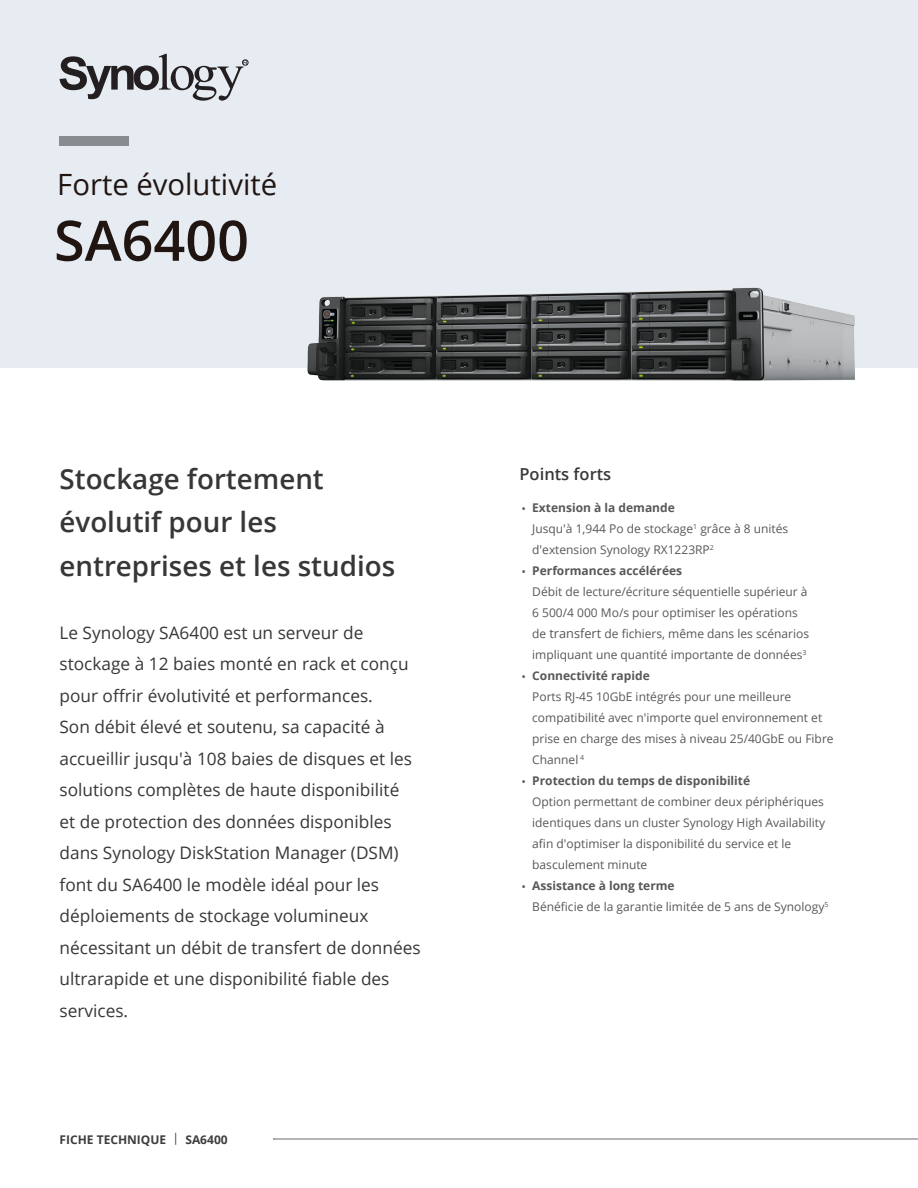
<style>
.page{position:relative;width:918px;height:1188px;background:#fff}
.page>*{position:absolute;margin:0;border:0;box-sizing:border-box;transform-origin:0 0}
.Model_Name{font:600 55.8px "Open Sans";color:#211512}
.Product_Type{font:29.25px "Open Sans";color:#211512}
.Introduction_Title{font:600 27.75px/43.5px "Open Sans";color:#383738}
.Introduction{font:17.25px/31.5px "Open Sans";color:#383738}
.Selling_Title{font:600 16.5px "Open Sans";color:#383839}
.Selling_Points{font:12px/21px "Open Sans";color:#57585a}
.t1{font:700 12px "Open Sans";color:#57585a}
.t2{font:700 12px "Open Sans";color:#3e3e3f}
.s1{font-weight:400}
.s2{font-size:12.75px}
.s3{font-weight:700}
</style>
<div class="page">
<div style="left:0;top:0;width:918px;height:368px;background:#e6ecf2"></div>
<div style="left:60px;top:136px;width:69px;height:10px;background:#878c91"></div>
<svg style="left:60px;top:54px;width:188px;height:47px"></svg>
<hr style="left:274px;top:1139px;width:644px;height:1px;background:#6c6d70">
<img style="left:307px;top:287px;width:548px;height:94px">
<p class="Product_Type" style="left:57px;top:165px;width:221px">Forte évolutivité</p>
<p class="Model_Name" style="left:54px;top:202px;width:197px">SA6400</p>
<p class="Introduction_Title" style="left:60px;top:457px;width:337px">Stockage fortement évolutif pour les entreprises et les studios</p>
<p class="Introduction" style="left:60px;top:616px;width:363px">Le Synology SA6400 est un serveur de stockage à 12 baies monté en rack et conçu pour offrir évolutivité et performances.<br>Son débit élevé et soutenu, sa capacité à accueillir jusqu'à 108 baies de disques et les solutions complètes de haute disponibilité<br>et de protection des données disponibles dans Synology DiskStation Manager (DSM) font du SA6400 le modèle idéal pour les déploiements de stockage volumineux nécessitant un débit de transfert de données ultrarapide et une disponibilité fiable des services.</p>
<p class="t2" style="left:60px;top:1131px;width:170px">FICHE TECHNIQUE <span class="s1">|</span> SA6400</p>
<p class="Selling_Title" style="left:520px;top:463px;width:93px">Points forts</p>
<p class="t1" style="left:522px;top:499px;width:155px"><span class="s1">•</span> Extension à la demande</p>
<p class="Selling_Points" style="left:532px;top:517px;width:258px">Jusqu'à 1,944 Po de stockage<sup>1</sup> grâce à 8 unités d'extension Synology RX1223RP<sup>2</sup></p>
<p class="t1" style="left:522px;top:562px;width:162px"><span class="s1">•</span> Performances accélérées</p>
<p class="Selling_Points" style="left:532px;top:580px;width:278px">Débit de lecture/écriture séquentielle supérieur à<br>6 500/4 000 Mo/s pour optimiser les opérations de <span class="s2">transfert</span> de fichiers, même dans les scénarios</p>
<p class="Selling_Points" style="left:532px;top:643px;width:276px">impliquant une quantité importante de données<sup>3</sup></p>
<p class="Selling_Points" style="left:532px;top:664px;width:303px;text-indent:-11px">• <span class="s3">Connectivité rapide<br></span>Ports RJ-45 10GbE intégrés pour une meilleure compatibilité avec n'importe quel environnement et prise en charge des mises à niveau 25/40GbE ou Fibre Channel <sup>4</sup></p>
<p class="t1" style="left:522px;top:772px;width:230px"><span class="s1">•</span> Protection du temps de disponibilité</p>
<p class="Selling_Points" style="left:532px;top:790px;width:294px">Option permettant de combiner deux périphériques identiques dans un cluster Synology High Availability afin d'optimiser la disponibilité du service et le basculement minute</p>
<p class="t1" style="left:522px;top:877px;width:155px"><span class="s1">•</span> Assistance à long terme</p>
<p class="Selling_Points" style="left:532px;top:895px;width:298px">Bénéficie de la garantie limitée de 5 ans de Synology<sup>5</sup></p>
</div>
